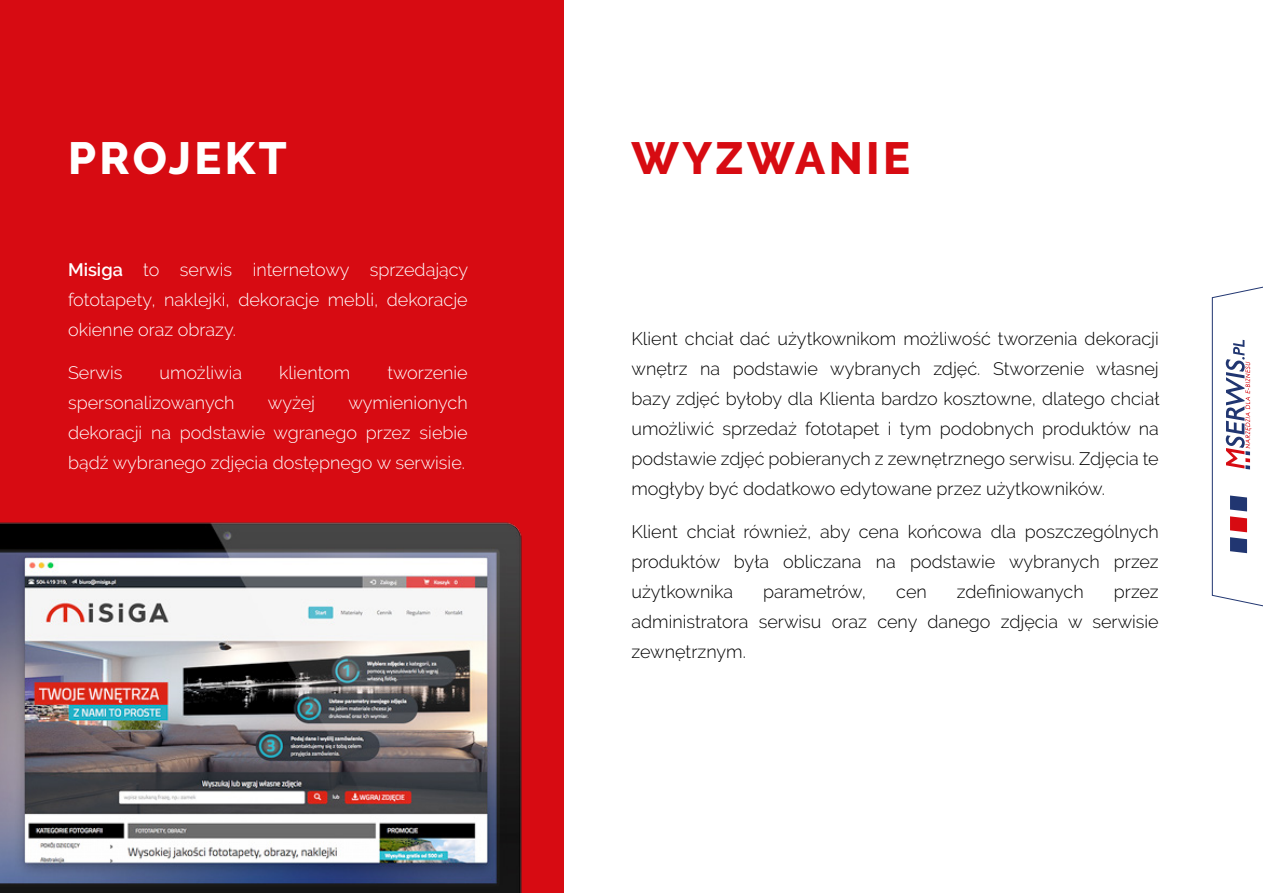
<style>
.page{position:relative;width:1263px;height:893px;background:#fff}
.page>*{position:absolute;margin:0;border:0;box-sizing:border-box;transform-origin:0 0}
.t1{font:800 45px "Raleway";letter-spacing:.075em;color:#d70b12}
.t2{font:800 45px "Raleway";letter-spacing:.075em;color:#fff}
.t3{font:300 18px/30px "Raleway";color:#000;text-align:justify}
.t4{font:300 18px/30px "Raleway";color:#fff;text-align:justify}
.s1{font-weight:600}
</style>
<div class="page">
<div style="left:0;top:0;width:563px;height:893px;background:#d70b12"></div>
<svg style="left:1211px;top:286px;width:52px;height:321px"></svg>
<img style="left:0;top:436px;width:564px;height:457px">
<p class="t2" style="left:68px;top:133px;width:220px">PROJEKT</p>
<p class="t4" style="left:68px;top:255px;width:402px"><span class="s1">Misiga</span> to serwis internetowy sprzedający fototapety, naklejki, dekoracje mebli, dekoracje okienne oraz obrazy.</p>
<p class="t4" style="left:68px;top:358px;width:56px">Serwis</p>
<p class="t4" style="left:159px;top:358px;width:84px">umożliwia</p>
<p class="t4" style="left:279px;top:358px;width:73px">klientom</p>
<p class="t4" style="left:387px;top:358px;width:82px">tworzenie</p>
<p class="t4" style="left:68px;top:388px;width:168px">spersonalizowanych</p>
<p class="t4" style="left:268px;top:388px;width:49px">wyżej</p>
<p class="t4" style="left:68px;top:388px;width:401px;text-indent:280px">wymienionych dekoracji na podstawie wgranego przez siebie bądź wybranego zdjęcia dostępnego w serwisie.</p>
<p class="t1" style="left:631px;top:133px;width:280px">WYZWANIE</p>
<p class="t3" style="left:631px;top:324px;width:529px">Klient chciał dać użytkownikom możliwość tworzenia dekoracji wnętrz na podstawie wybranych zdjęć. Stworzenie własnej bazy zdjęć byłoby dla Klienta bardzo kosztowne, dlatego chciał umożliwić sprzedaż fototapet i tym podobnych produktów na podstawie zdjęć pobieranych z zewnętrznego serwisu. Zdjęcia te mogłyby być dodatkowo edytowane przez użytkowników.</p>
<p class="t3" style="left:631px;top:517px;width:529px">Klient chciał również, aby cena końcowa dla poszczególnych produktów była obliczana na podstawie wybranych przez użytkownika</p>
<p class="t3" style="left:763px;top:577px;width:104px">parametrów,</p>
<p class="t3" style="left:896px;top:577px;width:32px">cen</p>
<p class="t3" style="left:957px;top:577px;width:128px">zdefiniowanych</p>
<p class="t3" style="left:631px;top:577px;width:529px;text-indent:482px">przez administratora serwisu oraz ceny danego zdjęcia w serwisie zewnętrznym.</p>
</div>
